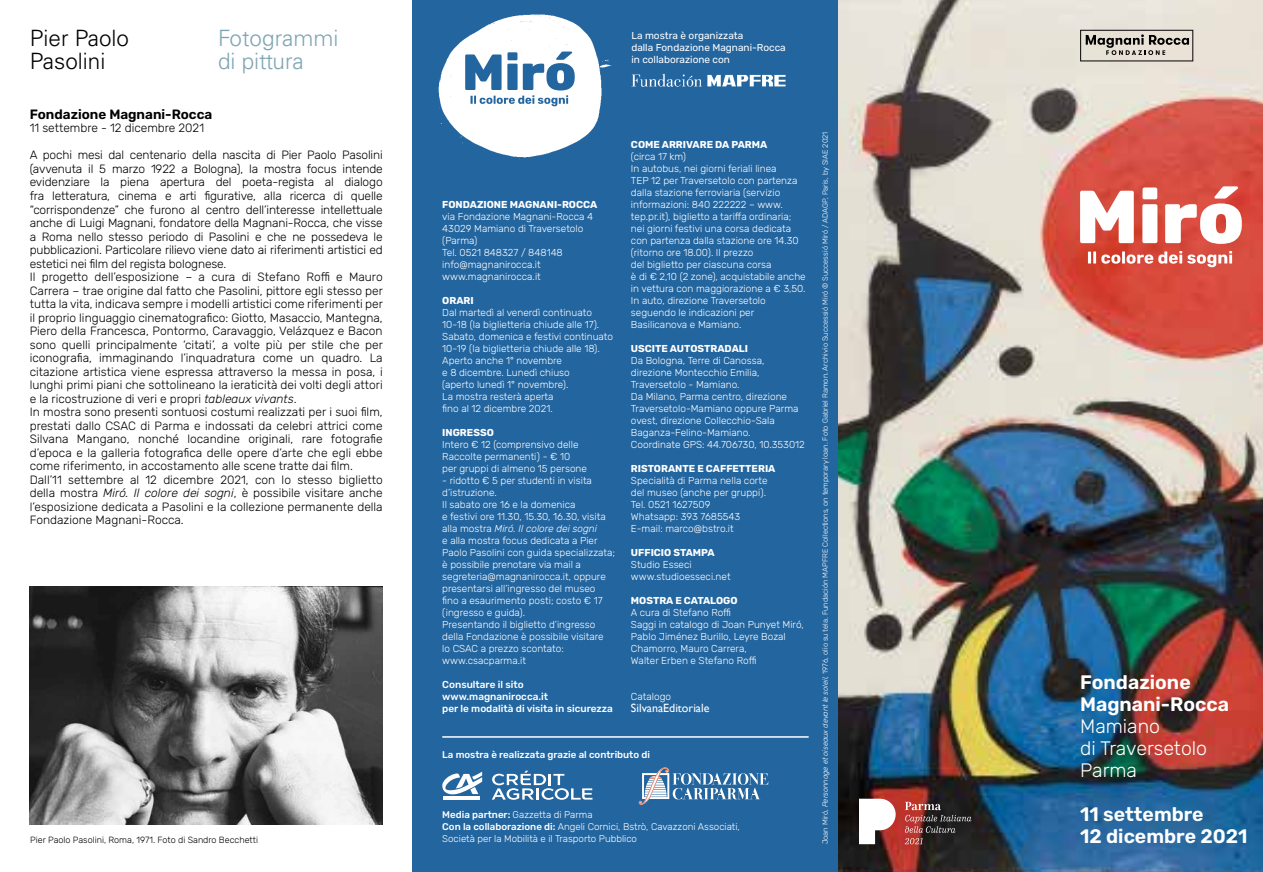
<style>
.page{position:relative;width:1263px;height:872px;background:#fff}
.page>*{position:absolute;margin:0;border:0;box-sizing:border-box;transform-origin:0 0}
.t1{font:300 22.5px/22.5px "Univers LT Std";color:#7fa5b4}
.t2{font:300 22.5px/22.5px "Univers LT Std";color:#000}
.t3{font:600 19.5px/21.9px "Rubik";color:#fff}
.t4{font:300 19.5px/21.9px "Rubik";color:#fff}
.t5{font:600 13.5px "Rubik";color:#000}
.t6{font:300 12px/13.5px "Rubik";color:#000}
.t7{font:12px "Gill Sans";color:#fff}
.t8{font:300 10.05px/12px "Rubik";color:#fff}
.t9{font:700 10.05px "Rubik";color:#fff}
.t10{font:500 10.05px/12px "Rubik";color:#fff}
.t11{font:10.05px/12px "Rubik";color:#fff}
.t12{font:300 9.75px/12px "Rubik";color:#fff}
.t13{font:500 9.75px "Rubik";color:#fff}
.t14{font:300 9px "Rubik";color:#000}
.t15{font:300 7.5px "Rubik";color:#fff}
.s1{font-style:italic}
.s2{font-weight:500}
</style>
<div class="page">
<img style="left:838px;top:0;width:425px;height:872px">
<div style="left:412px;top:0;width:426px;height:872px;background:#23659f"></div>
<svg style="left:1080px;top:30px;width:113px;height:31px;background:#b5b0a7"></svg>
<svg style="left:492px;top:770px;width:100px;height:29px"></svg>
<hr style="left:443px;top:796px;width:36px;height:3px;background:#fff">
<svg style="left:442px;top:771px;width:40px;height:24px"></svg>
<svg style="left:639px;top:767px;width:129px;height:37px"></svg>
<hr style="left:442px;top:736px;width:367px;height:1px;background:#fff">
<svg style="left:1088px;top:251px;width:144px;height:16px"></svg>
<svg style="left:1080px;top:186px;width:162px;height:58px"></svg>
<img style="left:30px;top:586px;width:353px;height:238px">
<img style="left:438px;top:14px;width:174px;height:145px">
<svg style="left:465px;top:52px;width:110px;height:54px"></svg>
<svg style="left:859px;top:798px;width:37px;height:46px"></svg>
<svg style="left:905px;top:801px;width:66px;height:43px;background:#5a3c3a"></svg>
<img style="left:631px;top:73px;width:155px;height:14px">
<h1 class="t2" style="left:30px;top:27px;width:101px">Pier Paolo<br>Pasolini</h1>
<h1 class="t1" style="left:218px;top:27px;width:122px">Fotogrammi di pittura</h1>
<h3 class="t5" style="left:30px;top:107px;width:184px">Fondazione Magnani-Rocca</h3>
<p class="t6" style="left:30px;top:122px;width:176px">11 settembre - 12 dicembre 2021</p>
<p class="t6" style="left:30px;top:149px;width:355px">A pochi mesi dal centenario della nascita di Pier Paolo Pasolini (avvenuta il 5 marzo 1922 a Bologna), la mostra focus intende evidenziare la piena apertura del poeta-regista al dialogo fra letteratura, cinema e arti figurative, alla ricerca di quelle “corrispondenze” che furono al centro dell’interesse intellettuale anche di Luigi Magnani, fondatore della Magnani-Rocca, che visse a Roma nello stesso periodo di Pasolini e che ne possedeva le pubblicazioni. Particolare rilievo viene dato ai riferimenti artistici ed estetici nei film del regista bolognese.<br>Il progetto dell’esposizione – a cura di Stefano Roffi e Mauro Carrera – trae origine dal fatto che Pasolini, pittore egli stesso per tutta la vita, indicava sempre i modelli artistici come riferimenti per il proprio linguaggio cinematografico: Giotto, Masaccio, Mantegna, Piero della Francesca, Pontormo, Caravaggio, Velázquez e Bacon sono quelli principalmente ‘citati’, a volte più per stile che per iconografia, immaginando l’inquadratura come un quadro. La citazione artistica viene espressa attraverso la messa in posa, i lunghi primi piani che sottolineano la ieraticità dei volti degli attori e la ricostruzione di veri e propri <span class="s1">tableaux vivants</span>.<br>In mostra sono presenti sontuosi costumi realizzati per i suoi film, prestati dallo CSAC di Parma e indossati da celebri attrici come Silvana Mangano, nonché locandine originali, rare fotografie d’epoca e la galleria fotografica delle opere d’arte che egli ebbe come riferimento, in accostamento alle scene tratte dai film.<br>Dall’11 settembre al 12 dicembre 2021, con lo stesso biglietto della mostra <span class="s1">Miró. Il colore dei sogni</span>, è possibile visitare anche l’esposizione dedicata a Pasolini e la collezione permanente della Fondazione Magnani-Rocca.</p>
<p class="t14" style="left:30px;top:835px;width:229px">Pier Paolo Pasolini, Roma, 1971. Foto di Sandro Becchetti</p>
<p class="t11" style="left:631px;top:30px;width:156px">La mostra è organizzata<br>dalla Fondazione Magnani-Rocca in collaborazione con</p>
<p class="t9" style="left:442px;top:198px;width:157px">FONDAZIONE MAGNANI-ROCCA</p>
<p class="t8" style="left:442px;top:210px;width:152px">via Fondazione Magnani-Rocca 4<br>43029 Mamiano di Traversetolo (Parma)<br>Tel. 0521 848327 / 848148 info@magnanirocca.it www.magnanirocca.it</p>
<p class="t9" style="left:442px;top:294px;width:33px">ORARI</p>
<p class="t8" style="left:442px;top:306px;width:172px">Dal martedì al venerdì continuato<br>10-18 (la biglietteria chiude alle 17).<br>Sabato, domenica e festivi continuato<br>10-19 (la biglietteria chiude alle 18).<br>Aperto anche 1° novembre<br>e 8 dicembre. Lunedì chiuso<br>(aperto lunedì 1° novembre).<br>La mostra resterà aperta<br>fino al 12 dicembre 2021.</p>
<p class="t9" style="left:442px;top:426px;width:53px">INGRESSO</p>
<p class="t8" style="left:442px;top:438px;width:146px">Intero € 12 (comprensivo delle<br>Raccolte permanenti) - € 10 per gruppi di almeno 15 persone</p>
<p class="t8" style="left:442px;top:474px;width:174px">- ridotto € 5 per studenti in visita d’istruzione.<br>Il sabato ore 16 e la domenica<br>e festivi ore 11.30, 15.30, 16.30, visita alla mostra <span class="s1">Miró. Il colore dei sogni<br></span>e alla mostra focus dedicata a Pier<br>Paolo Pasolini con guida specializzata; è possibile prenotare via mail a segreteria@magnanirocca.it, oppure presentarsi all’ingresso del museo<br>fino a esaurimento posti; costo € 17 (ingresso e guida).<br>Presentando il biglietto d’ingresso della Fondazione è possibile visitare<br>lo CSAC a prezzo scontato: www.csacparma.it</p>
<p class="t10" style="left:442px;top:678px;width:172px">Consultare il sito www.magnanirocca.it<br>per le modalità di visita in sicurezza</p>
<p class="t9" style="left:631px;top:138px;width:138px">COME ARRIVARE DA PARMA</p>
<p class="t8" style="left:631px;top:150px;width:176px">(circa 17 km)<br>In autobus, nei giorni feriali linea<br>TEP 12 per Traversetolo con partenza dalla stazione ferroviaria (servizio informazioni: 840 222222 – www. tep.pr.it), biglietto a tariffa ordinaria; nei giorni festivi una corsa dedicata con partenza dalla stazione ore 14.30 (ritorno ore 18.00). Il prezzo<br>del biglietto per ciascuna corsa<br>è di € 2,10 (2 zone), acquistabile anche in vettura con maggiorazione a € 3,50.<br>In auto, direzione Traversetolo seguendo le indicazioni per Basilicanova e Mamiano.</p>
<p class="t9" style="left:631px;top:342px;width:119px">USCITE AUTOSTRADALI</p>
<p class="t8" style="left:631px;top:354px;width:175px">Da Bologna, Terre di Canossa, direzione Montecchio Emilia,<br>Traversetolo - Mamiano.<br>Da Milano, Parma centro, direzione<br>Traversetolo-Mamiano oppure Parma ovest, direzione Collecchio-Sala<br>Baganza-Felino-Mamiano.<br>Coordinate GPS: 44.706730, 10.353012</p>
<p class="t9" style="left:631px;top:462px;width:146px">RISTORANTE E CAFFETTERIA</p>
<p class="t8" style="left:631px;top:474px;width:138px">Specialità di Parma nella corte del museo (anche per gruppi).<br>Tel. 0521 1627509<br>Whatsapp: 393 7685543<br>E-mail: marco@bstro.it</p>
<p class="t9" style="left:631px;top:546px;width:85px">UFFICIO STAMPA</p>
<p class="t8" style="left:631px;top:558px;width:101px">Studio Esseci www.studioesseci.net</p>
<p class="t9" style="left:631px;top:594px;width:108px">MOSTRA E CATALOGO</p>
<p class="t8" style="left:631px;top:606px;width:174px">A cura di Stefano Roffi<br>Saggi in catalogo di Joan Punyet Miró,<br>Pablo Jiménez Burillo, Leyre Bozal<br>Chamorro, Mauro Carrera,<br>Walter Erben e Stefano Roffi</p>
<p class="t8" style="left:631px;top:690px;width:42px">Catalogo</p>
<p class="t7" style="left:631px;top:700px;width:80px">SilvanaEditoriale</p>
<p class="t13" style="left:442px;top:749px;width:209px">La mostra è realizzata grazie al contributo di</p>
<p class="t12" style="left:442px;top:808px;width:299px"><span class="s2">Media partner:</span> Gazzetta di Parma<br><span class="s2">Con la collaborazione di:</span> Angeli Cornici, Bstrò, Cavazzoni Associati,<br>Società per la Mobilità e il Trasporto Pubblico</p>
<p class="t15" style="left:821px;top:844px;width:714px;rotate:-90deg">Joan Miró, <span class="s1">Personnage et oiseaux devant le soleil</span>, 1976, olio su tela. Fundación MAPFRE Collections, on temporary loan. Foto Gabriel Ramon. Archivio Successió Miró © Successió Miró / ADAGP, Paris, by SIAE 2021</p>
<h2 class="t3" style="left:1080px;top:672px;width:150px">Fondazione<br>Magnani-Rocca</h2>
<h2 class="t4" style="left:1080px;top:716px;width:128px">Mamiano<br>di Traversetolo<br>Parma</h2>
<h2 class="t3" style="left:1080px;top:804px;width:169px">11 settembre<br>12 dicembre 2021</h2>
</div>
